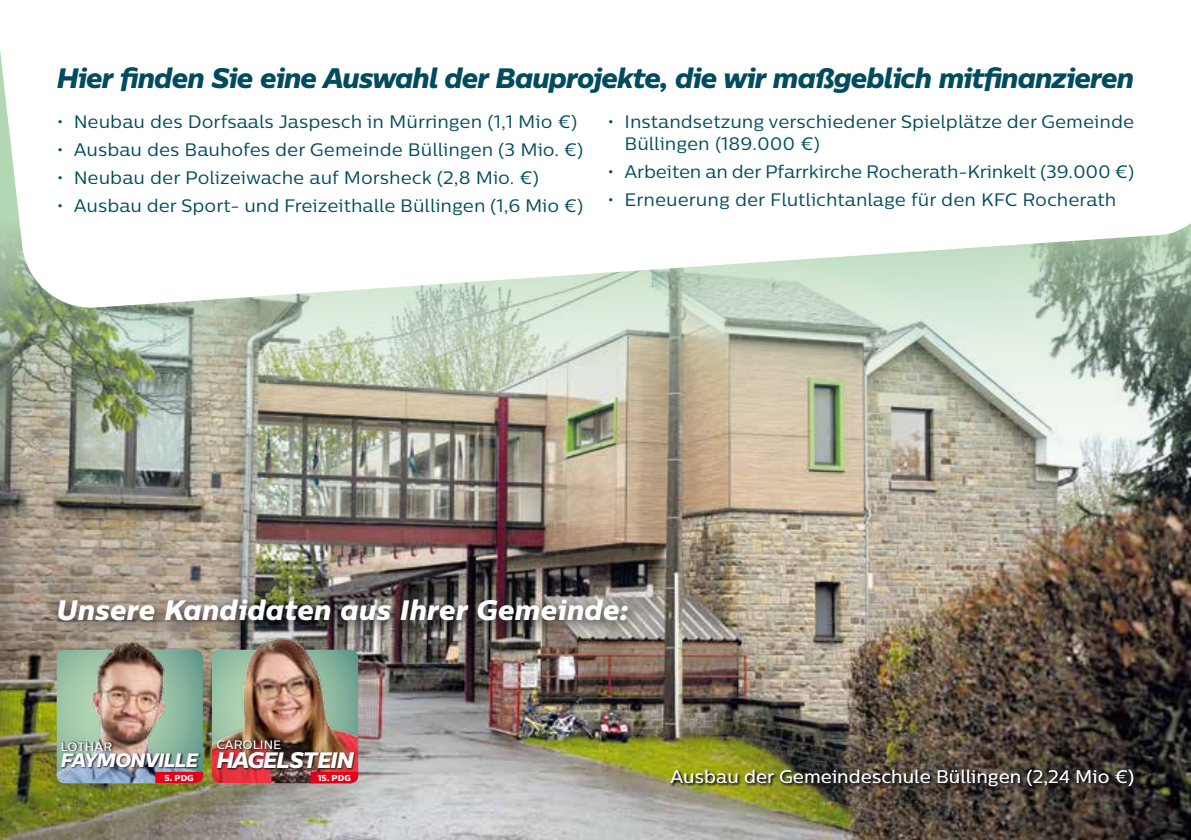
<style>
.page{position:relative;width:1191px;height:840px;background:#fff}
.page>*{position:absolute;margin:0;border:0;box-sizing:border-box;transform-origin:0 0}
.t1{font:italic 28px "Centrale Sans X Bold";letter-spacing:-.04em;color:#004b5e}
.t2{font:italic 28px "Centrale Sans X Bold";color:#fff}
.t3{font:italic 22.4px "Centrale Sans X Bold";letter-spacing:-.06em;color:#fff}
.t4{font:italic 19.4px "Centrale Sans X Bold";letter-spacing:-.04em;color:#fff}
.t5{font:18px/21.6px "Centrale Sans";color:#004b5e}
.t6{font:18px "Centrale Sans";color:#fff}
.t7{font:500 12.2px "Centrale Sans";color:#fff}
.t8{font:8.6px "Centrale Sans X Bold";color:#fff}
</style>
<div class="page">
<img style="left:0;top:309px;width:1191px;height:530px">
<svg style="left:0;top:50px;width:1191px;height:259px"></svg>
<div style="left:50px;top:591px;width:593px;height:44px;background:#1a171c;opacity:.75"></div>
<img style="left:57px;top:636px;width:146px;height:13px">
<img style="left:57px;top:649px;width:146px;height:133px">
<img style="left:212px;top:628px;width:146px;height:21px">
<img style="left:212px;top:649px;width:146px;height:133px">
<svg style="left:670px;top:768px;width:467px;height:21px;background:#494528"></svg>
<h1 class="t1" style="left:57px;top:59px;width:1079px">Hier finden Sie eine Auswahl der Bauprojekte, die wir maßgeblich mitfinanzieren</h1>
<p class="t5" style="left:57px;top:110px;width:522px">• Neubau des Dorfsaals Jaspesch in Mürringen (1,1 Mio €)</p>
<p class="t5" style="left:57px;top:138px;width:528px">• Ausbau des Bauhofes der Gemeinde Büllingen (3 Mio. €)</p>
<p class="t5" style="left:57px;top:166px;width:484px">• Neubau der Polizeiwache auf Morsheck (2,8 Mio. €)</p>
<p class="t5" style="left:57px;top:194px;width:528px">• Ausbau der Sport- und Freizeithalle Büllingen (1,6 Mio €)</p>
<p class="t5" style="left:624px;top:110px;width:511px;text-indent:-17px">• Instandsetzung verschiedener Spielplätze der Gemeinde<br>Büllingen (189.000 €)</p>
<p class="t5" style="left:607px;top:160px;width:528px">• Arbeiten an der Pfarrkirche Rocherath-Krinkelt (39.000 €)</p>
<p class="t5" style="left:607px;top:188px;width:510px">• Erneuerung der Flutlichtanlage für den KFC Rocherath</p>
<h1 class="t2" style="left:57px;top:591px;width:573px">Unsere Kandidaten aus Ihrer Gemeinde:</h1>
<p class="t7" style="left:61px;top:738px;width:53px">LOTHAR</p>
<p class="t4" style="left:61px;top:747px;width:139px">FAYMONVILLE</p>
<p class="t8" style="left:165px;top:771px;width:31px">5. PDG</p>
<p class="t7" style="left:216px;top:737px;width:66px">CAROLINE</p>
<p class="t3" style="left:216px;top:744px;width:139px">HAGELSTEIN</p>
<p class="t8" style="left:318px;top:771px;width:34px">15. PDG</p>
<p class="t6" style="left:670px;top:765px;width:465px">Ausbau der Gemeindeschule Büllingen (2,24 Mio €)</p>
</div>
